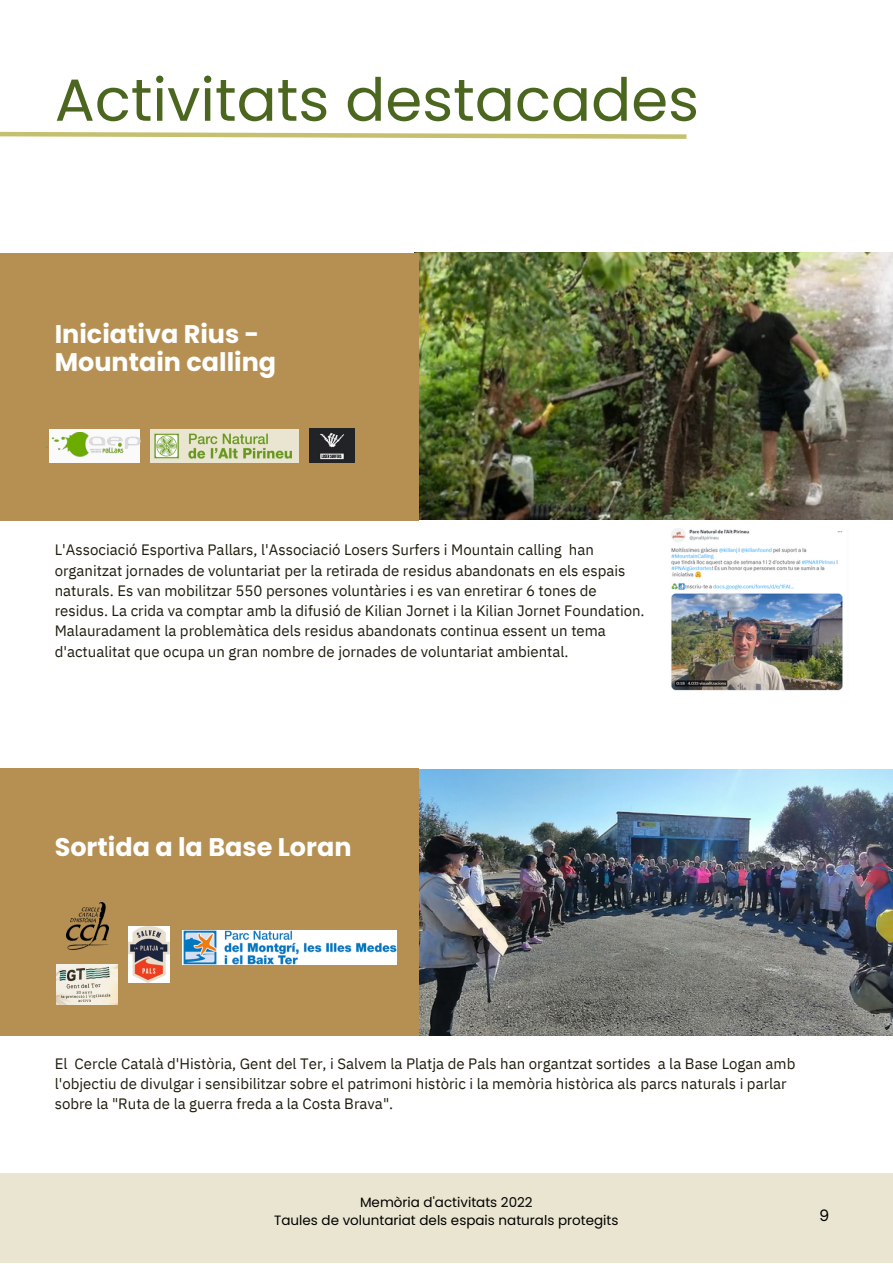
<style>
.page{position:relative;width:893px;height:1264px;background:#fff}
.page>*{position:absolute;margin:0;border:0;box-sizing:border-box;transform-origin:0 0}
.t1{font:59.4px "Poppins";color:#4b661e}
.t2{font:700 25.5px "Poppins";color:#fff}
.t3{font:15px/20.2px "IBM Plex Sans";color:#1f1c0d}
.t4{font:15px "Open Sauce One";color:#000}
.t5{font:13.5px "Poppins";color:#000}
</style>
<div class="page">
<img style="left:418px;top:253px;width:474px;height:266px">
<div style="left:0;top:252px;width:418px;height:268px;background:#b69052"></div>
<img style="left:418px;top:769px;width:474px;height:266px">
<div style="left:0;top:768px;width:418px;height:268px;background:#b69052"></div>
<div style="left:49px;top:428px;width:91px;height:34px;background:#fafafa"></div>
<img style="left:46px;top:432px;width:94px;height:24px">
<div style="left:150px;top:428px;width:149px;height:34px;background:#e9e5d0"></div>
<img style="left:154px;top:433px;width:137px;height:26px">
<img style="left:310px;top:428px;width:44px;height:34px">
<img style="left:671px;top:529px;width:172px;height:162px">
<img style="left:57px;top:964px;width:61px;height:40px">
<img style="left:128px;top:926px;width:42px;height:56px">
<img style="left:66px;top:902px;width:42px;height:47px">
<img style="left:182px;top:930px;width:214px;height:34px">
<div style="left:0;top:1173px;width:892px;height:89px;background:#e9e5d0"></div>
<svg style="left:0;top:131px;width:687px;height:8px"></svg>
<p class="t1" style="left:55px;top:58px;width:645px">Activitats destacades</p>
<p class="t2" style="left:55px;top:316px;width:206px">Iniciativa Rius -</p>
<p class="t2" style="left:55px;top:344px;width:223px">Mountain calling</p>
<p class="t3" style="left:55px;top:539px;width:591px">L'Associació Esportiva Pallars, l'Associació Losers Surfers i Mountain calling han organitzat jornades de voluntariat per la retirada de residus abandonats en els espais naturals. Es van mobilitzar 550 persones voluntàries i es van enretirar 6 tones de residus. La crida va comptar amb la difusió de Kilian Jornet i la Kilian Jornet Foundation.<br>Malauradament la problemàtica dels residus abandonats continua essent un tema d'actualitat que ocupa un gran nombre de jornades de voluntariat ambiental.</p>
<p class="t2" style="left:55px;top:828px;width:298px">Sortida a la Base Loran</p>
<p class="t3" style="left:55px;top:1052px;width:742px">El Cercle Català d'Història, Gent del Ter, i Salvem la Platja de Pals han organtzat sortides a la Base Logan amb l'objectiu de divulgar i sensibilitzar sobre el patrimoni històric i la memòria històrica als parcs naturals i parlar sobre la "Ruta de la guerra freda a la Costa Brava".</p>
<p class="t5" style="left:360px;top:1192px;width:174px">Memòria d'activitats 2022</p>
<p class="t5" style="left:274px;top:1210px;width:346px">Taules de voluntariat dels espais naturals protegits</p>
<p class="t4" style="left:819px;top:1205px;width:11px">9</p>
</div>
